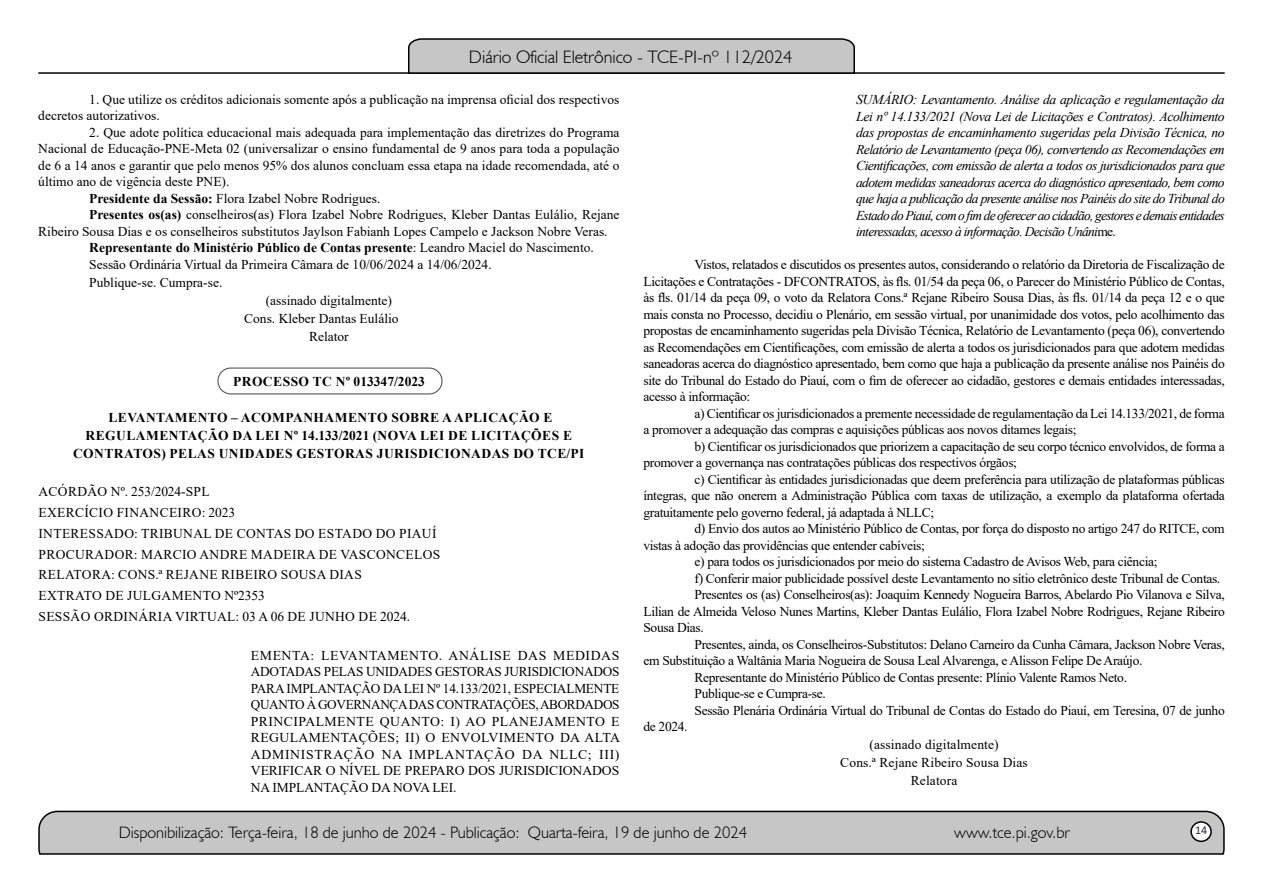
<style>
.page{position:relative;width:1263px;height:893px;background:#fff}
.page>*{position:absolute;margin:0;border:0;box-sizing:border-box;transform-origin:0 0}
.t1{font:300 18px "Humanist 521 BT";color:#000}
.t2{font:300 16.5px "Humanist 521 BT";color:#000}
.t3{font:13.5px/16.5px "Times New Roman";letter-spacing:-.025em;color:#000;text-align:justify}
.t4{font:13.5px/16.5px "Times New Roman";color:#000}
.t5{font:italic 13.5px/16.5px "Times New Roman";letter-spacing:-.05em;color:#000;text-align:justify}
.t6{font:13.5px/20.7px "Times New Roman";letter-spacing:.025em;color:#000}
.t7{font:700 13.5px/18px "Times New Roman";letter-spacing:.035em;color:#000;text-align:center}
.t8{font:700 13.5px "Times New Roman";color:#000}
.t9{font:13.5px/18px "Times New Roman";letter-spacing:.01em;color:#000;text-align:center}
.t10{font:12px "Calibri";color:#212d4c}
.s1{font-weight:700}
.s2{font-weight:400}
.s3{font-style:normal}
</style>
<div class="page">
<svg style="left:38px;top:810px;width:1187px;height:45px;background:#b9b9b9"></svg>
<div style="left:1191px;top:822px;width:20px;height:19px;background:#fff;border-radius:50%"></div>
<div style="left:1190px;top:821px;width:22px;height:21px;border:2px solid #000;border-radius:50%"></div>
<hr style="left:38px;top:72px;width:1187px;height:2px;background:#000">
<svg style="left:407px;top:38px;width:449px;height:36px;background:#b4b4b4"></svg>
<div style="left:217px;top:367px;width:225px;height:27px;border:1px solid #575756;border-radius:13px"></div>
<h1 class="t1" style="left:469px;top:46px;width:325px">Diário Oficial Eletrônico - TCE-PI-nº 112/2024</h1>
<p class="t4" style="left:38px;top:91px;width:583px;text-indent:51px">1. Que utilize os créditos adicionais somente após a publicação na imprensa oficial dos respectivos decretos autorizativos.</p>
<p class="t4" style="left:89px;top:124px;width:532px">2. Que adote política educacional mais adequada para implementação das diretrizes do Programa</p>
<p class="t4" style="left:38px;top:140px;width:583px">Nacional de Educação-PNE-Meta 02 (universalizar o ensino fundamental de 9 anos para toda a população</p>
<p class="t4" style="left:38px;top:157px;width:583px">de 6 a 14 anos e garantir que pelo menos 95% dos alunos concluam essa etapa na idade recomendada, até o</p>
<p class="t4" style="left:38px;top:173px;width:193px">último ano de vigência deste PNE).</p>
<p class="t4" style="left:89px;top:190px;width:293px"><span class="s1">Presidente da Sessão:</span> Flora Izabel Nobre Rodrigues.</p>
<p class="t4" style="left:89px;top:206px;width:532px"><span class="s1">Presentes os(as)</span> conselheiros(as) Flora Izabel Nobre Rodrigues, Kleber Dantas Eulálio, Rejane</p>
<p class="t4" style="left:38px;top:223px;width:571px">Ribeiro Sousa Dias e os conselheiros substitutos Jaylson Fabianh Lopes Campelo e Jackson Nobre Veras.</p>
<p class="t8" style="left:89px;top:238px;width:506px">Representante do Ministério Público de Contas presente<span class="s2">: Leandro Maciel do Nascimento.</span></p>
<p class="t4" style="left:89px;top:256px;width:404px">Sessão Ordinária Virtual da Primeira Câmara de 10/06/2024 a 14/06/2024.</p>
<p class="t4" style="left:89px;top:274px;width:135px">Publique-se. Cumpra-se.</p>
<p class="t4" style="left:266px;top:292px;width:128px">(assinado digitalmente)</p>
<p class="t4" style="left:244px;top:310px;width:156px">Cons. Kleber Dantas Eulálio</p>
<p class="t4" style="left:309px;top:328px;width:41px">Relator</p>
<p class="t7" style="left:233px;top:372px;width:193px">PROCESSO TC Nº 013347/2023</p>
<p class="t7" style="left:73px;top:408px;width:513px">LEVANTAMENTO – ACOMPANHAMENTO SOBRE A APLICAÇÃO E<br>REGULAMENTAÇÃO DA LEI Nº 14.133/2021 (NOVA LEI DE LICITAÇÕES E<br>CONTRATOS) PELAS UNIDADES GESTORAS JURISDICIONADAS DO TCE/PI</p>
<p class="t6" style="left:38px;top:481px;width:403px">ACÓRDÃO Nº. 253/2024-SPL<br>EXERCÍCIO FINANCEIRO: 2023<br>INTERESSADO: TRIBUNAL DE CONTAS DO ESTADO DO PIAUÍ PROCURADOR: MARCIO ANDRE MADEIRA DE VASCONCELOS RELATORA: CONS.ª REJANE RIBEIRO SOUSA DIAS<br>EXTRATO DE JULGAMENTO Nº2353<br>SESSÃO ORDINÁRIA VIRTUAL: 03 A 06 DE JUNHO DE 2024.</p>
<p class="t3" style="left:251px;top:646px;width:371px">EMENTA: LEVANTAMENTO. ANÁLISE DAS MEDIDAS ADOTADAS PELAS UNIDADES GESTORAS JURISDICIONADOS PARA IMPLANTAÇÃO DA LEI Nº 14.133/2021, ESPECIALMENTE QUANTO À GOVERNANÇA DAS CONTRATAÇÕES, ABORDADOS PRINCIPALMENTE QUANTO: I) AO PLANEJAMENTO E REGULAMENTAÇÕES; II) O ENVOLVIMENTO DA ALTA ADMINISTRAÇÃO NA IMPLANTAÇÃO DA NLLC; III)<br>VERIFICAR O NÍVEL DE PREPARO DOS JURISDICIONADOS NA IMPLANTAÇÃO DA NOVA LEI.</p>
<p class="t5" style="left:856px;top:91px;width:370px">SUMÁRIO: Levantamento. Análise da aplicação e regulamentação da Lei nº 14.133/2021 (Nova Lei de Licitações e Contratos). Acolhimento das propostas de encaminhamento sugeridas pela Divisão Técnica, no Relatório de Levantamento (peça 06), convertendo as Recomendações em Cientificações, com emissão de alerta a todos os jurisdicionados para que adotem medidas saneadoras acerca do diagnóstico apresentado, bem como que haja a publicação da presente análise nos Painéis do site do Tribunal do Estado do Piauí, com o fim de oferecer ao cidadão, gestores e demais entidades interessadas, acesso à informação. Decisão Unâni<span class="s3">me.</span></p>
<p class="t3" style="left:643px;top:256px;width:583px;text-indent:51px">Vistos, relatados e discutidos os presentes autos, considerando o relatório da Diretoria de Fiscalização de Licitações e Contratações - DFCONTRATOS, às fls. 01/54 da peça 06, o Parecer do Ministério Público de Contas, às fls. 01/14 da peça 09, o voto da Relatora Cons.ª Rejane Ribeiro Sousa Dias, às fls. 01/14 da peça 12 e o que mais consta no Processo, decidiu o Plenário, em sessão virtual, por unanimidade dos votos, pelo acolhimento das propostas de encaminhamento sugeridas pela Divisão Técnica, Relatório de Levantamento (peça 06), convertendo as Recomendações em Cientificações, com emissão de alerta a todos os jurisdicionados para que adotem medidas saneadoras acerca do diagnóstico apresentado, bem como que haja a publicação da presente análise nos Painéis do site do Tribunal do Estado do Piauí, com o fim de oferecer ao cidadão, gestores e demais entidades interessadas, acesso à informação:</p>
<p class="t3" style="left:643px;top:404px;width:583px;text-indent:51px">a) Cientificar os jurisdicionados a premente necessidade de regulamentação da Lei 14.133/2021, de forma a promover a adequação das compras e aquisições públicas aos novos ditames legais;</p>
<p class="t3" style="left:643px;top:437px;width:583px;text-indent:51px">b) Cientificar os jurisdicionados que priorizem a capacitação de seu corpo técnico envolvidos, de forma a promover a governança nas contratações públicas dos respectivos órgãos;</p>
<p class="t3" style="left:643px;top:470px;width:583px;text-indent:51px">c) Cientificar às entidades jurisdicionadas que deem preferência para utilização de plataformas públicas íntegras, que não onerem a Administração Pública com taxas de utilização, a exemplo da plataforma ofertada gratuitamente pelo governo federal, já adaptada à NLLC;</p>
<p class="t3" style="left:694px;top:520px;width:532px">d) Envio dos autos ao Ministério Público de Contas, por força do disposto no artigo 247 do RITCE, com</p>
<p class="t3" style="left:643px;top:536px;width:283px">vistas à adoção das providências que entender cabíveis;</p>
<p class="t3" style="left:694px;top:553px;width:464px">e) para todos os jurisdicionados por meio do sistema Cadastro de Avisos Web, para ciência;</p>
<p class="t3" style="left:694px;top:569px;width:527px">f) Conferir maior publicidade possível deste Levantamento no sítio eletrônico deste Tribunal de Contas.</p>
<p class="t3" style="left:694px;top:586px;width:532px">Presentes os (as) Conselheiros(as): Joaquim Kennedy Nogueira Barros, Abelardo Pio Vilanova e Silva,</p>
<p class="t3" style="left:643px;top:602px;width:583px">Lilian de Almeida Veloso Nunes Martins, Kleber Dantas Eulálio, Flora Izabel Nobre Rodrigues, Rejane Ribeiro</p>
<p class="t3" style="left:643px;top:619px;width:62px">Sousa Dias.</p>
<p class="t3" style="left:694px;top:635px;width:532px">Presentes, ainda, os Conselheiros-Substitutos: Delano Carneiro da Cunha Câmara, Jackson Nobre Veras,</p>
<p class="t3" style="left:643px;top:652px;width:500px">em Substituição a Waltânia Maria Nogueira de Sousa Leal Alvarenga, e Alisson Felipe De Araújo.</p>
<p class="t3" style="left:694px;top:668px;width:434px">Representante do Ministério Público de Contas presente: Plínio Valente Ramos Neto.</p>
<p class="t3" style="left:694px;top:685px;width:133px">Publique-se e Cumpra-se.</p>
<p class="t3" style="left:694px;top:701px;width:532px">Sessão Plenária Ordinária Virtual do Tribunal de Contas do Estado do Piauí, em Teresina, 07 de junho</p>
<p class="t3" style="left:643px;top:718px;width:46px">de 2024.</p>
<p class="t9" style="left:840px;top:735px;width:189px">(assinado digitalmente)<br>Cons.ª Rejane Ribeiro Sousa Dias<br>Relatora</p>
<p class="t2" style="left:119px;top:822px;width:630px">Disponibilização: Terça-feira, 18 de junho de 2024 - Publicação: Quarta-feira, 19 de junho de 2024</p>
<p class="t2" style="left:954px;top:822px;width:117px">www.tce.pi.gov.br</p>
<p class="t10" style="left:1195px;top:821px;width:14px">14</p>
</div>
